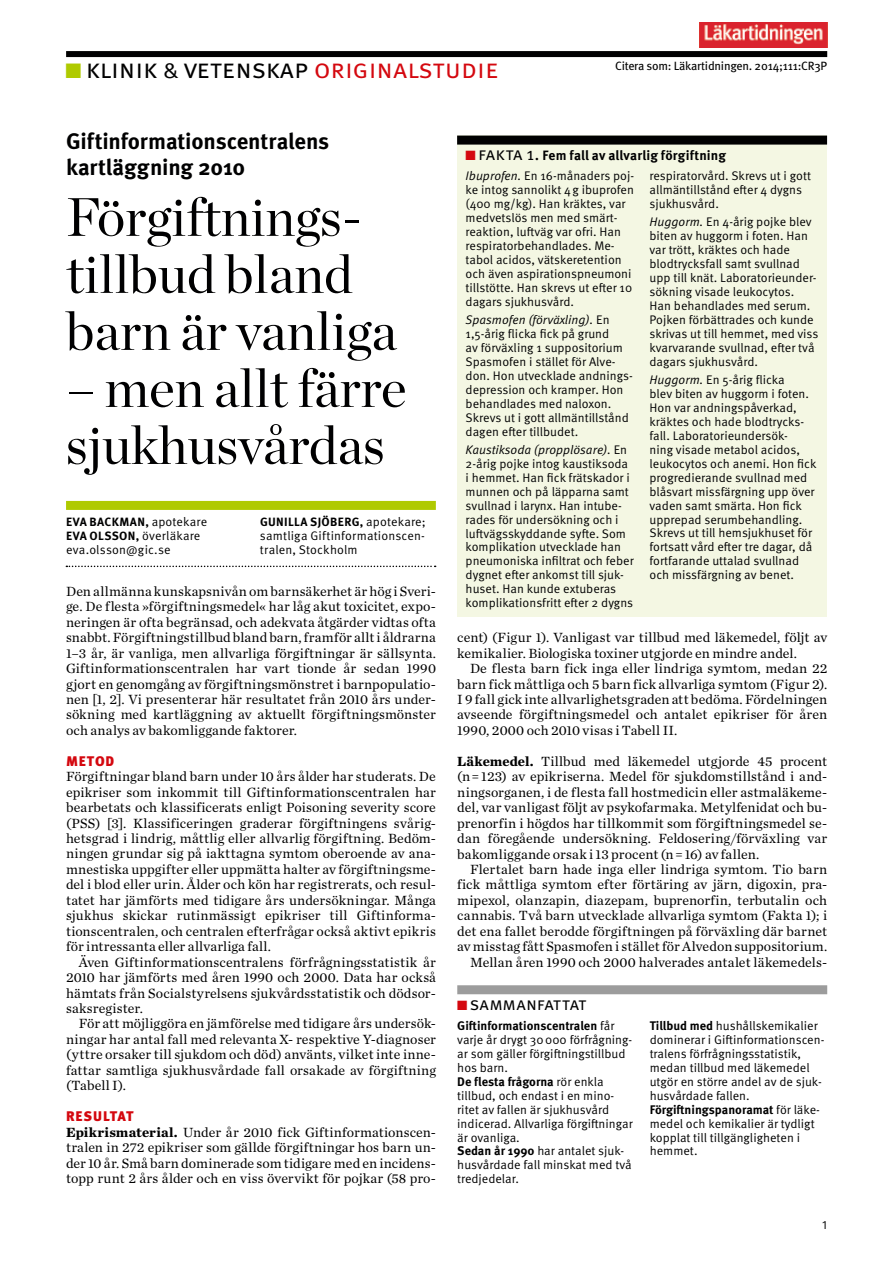
<style>
.page{position:relative;width:893px;height:1263px;background:#fff}
.page>*{position:absolute;margin:0;border:0;box-sizing:border-box;transform-origin:0 0}
.t1{font:54px/57px "Chronicle Display";color:#000001}
.t2{font:27px "Meta OT Norm";color:#000001}
.t3{font:700 22.5px/25.5px "Meta OT";letter-spacing:-.01em;color:#000001}
.t4{font:18px "Meta OT Norm";letter-spacing:-.015em;color:#000001}
.t5{font:13.95px/15.5px "Chronicle Text G1";letter-spacing:.01em;color:#000001;text-align:justify}
.t6{font:900 13.95px "Meta OT";letter-spacing:.06em;color:#d4080f}
.t7{font:700 13.5px "Meta OT";letter-spacing:.005em;color:#000001}
.t8{font:12.45px/14px "Meta OT Norm";color:#000001}
.t9{font:700 12.45px "Meta OT";color:#000001}
.t10{font:12.45px "Meta OT Norm Ita";color:#000001}
.t11{font:700 12px/14.2px "Meta OT";letter-spacing:.03em;color:#000001}
.t12{font:12px "Meta OT";letter-spacing:-.02em;color:#000001}
.t13{font:12px "Meta OT Norm";color:#000001}
.s1{color:#afca00}
.s2{font-family:"Meta OT";font-weight:700;font-size:21px;color:#afca00}
.s3{font-size:22.65px}
.s4{color:#d4080f}
.s5{font-family:"Meta OT Norm";font-weight:400;font-size:12.45px}
.s6{font-weight:700}
.s7{font-family:"Meta OT Norm";font-weight:400;font-size:18px}
.s8{font-family:"Meta OT Norm Ita"}
.s9{font-family:"Meta OT Norm"}
.s10{font-family:"Meta OT Norm";font-weight:400}
.s11{font-family:"Meta OT";font-weight:700}
</style>
<div class="page">
<div style="left:66px;top:51px;width:761px;height:6px;background:#000001"></div>
<div style="left:457px;top:985px;width:370px;height:9px;background:#9c9c9c"></div>
<div style="left:66px;top:501px;width:370px;height:9px;background:#afca00"></div>
<svg style="left:66px;top:566px;width:370px;height:1px"></svg>
<img style="left:700px;top:23px;width:127px;height:25px">
<div style="left:457px;top:136px;width:370px;height:481px;background:#f4f7e3"></div>
<div style="left:457px;top:136px;width:370px;height:9px;background:#000001"></div>
<h2 class="t2" style="left:66px;top:53px;width:435px"><span class="s1">■</span><span class="s2">■</span> klinik <span class="s3">&amp;</span> vetenskap <span class="s4">originalstudie</span></h2>
<p class="t12" style="left:615px;top:58px;width:213px">Citera som: Läkartidningen. 2014;111:CR3P</p>
<h3 class="t3" style="left:66px;top:129px;width:265px">Giftinformationscentralens kartläggning 2010</h3>
<h1 class="t1" style="left:66px;top:184px;width:332px">Förgiftnings&shy;tillbud bland barn är vanliga</h1>
<h1 class="t1" style="left:66px;top:356px;width:342px">– men allt färre sjukhusvårdas</h1>
<p class="t11" style="left:66px;top:515px;width:143px">EVA BACKMAN, <span class="s5">apotekare<br></span>EVA OLSSON, <span class="s5">överläkare</span></p>
<p class="t8" style="left:66px;top:543px;width:106px">eva.olsson@gic.se</p>
<p class="t11" style="left:260px;top:515px;width:167px">GUNILLA SJÖBERG, <span class="s5">apotekare;</span></p>
<p class="t8" style="left:260px;top:529px;width:167px">samtliga Giftinformationscen&shy;tralen, Stockholm</p>
<p class="t5" style="left:66px;top:583px;width:371px">Den allmänna kunskapsnivån om barnsäkerhet är hög i Sveri&shy;ge. De flesta »förgiftningsmedel« har låg akut toxicitet, expo&shy;neringen är ofta begränsad, och adekvata åtgärder vidtas ofta snabbt. Förgiftningstillbud bland barn, framför allt i åldrarna 1–3 år, är vanliga, men allvarliga förgiftningar är sällsynta.<br>Giftinformationscentralen har vart tionde år sedan 1990 gjort en genomgång av förgiftningsmönstret i barnpopulatio&shy;nen [1, 2]. Vi presenterar här resultatet från 2010 års under&shy;sökning med kartläggning av aktuellt förgiftningsmönster och analys av bakomliggande faktorer.</p>
<p class="t6" style="left:66px;top:752px;width:50px">METOD</p>
<p class="t5" style="left:66px;top:768px;width:371px">Förgiftningar bland barn under 10 års ålder har studerats. De epikriser som inkommit till Giftinformationscentralen har bearbetats och klassificerats enligt Poisoning severity score (PSS) [3]. Klassificeringen graderar förgiftningens svårig&shy;hetsgrad i lindrig, måttlig eller allvarlig förgiftning. Bedöm&shy;ningen grundar sig på iakttagna symtom oberoende av ana&shy;mnestiska uppgifter eller uppmätta halter av förgiftningsme&shy;del i blod eller urin. Ålder och kön har registrerats, och resul&shy;tatet har jämförts med tidigare års undersökningar. Många sjukhus skickar rutinmässigt epikriser till Giftinforma&shy;tionscentralen, och centralen efterfrågar också aktivt epikris för intressanta eller allvarliga fall.</p>
<p class="t5" style="left:66px;top:953px;width:371px;text-indent:13px">Även Giftinformationscentralens förfrågningsstatistik år 2010 har jämförts med åren 1990 och 2000. Data har också hämtats från Socialstyrelsens sjukvårdsstatistik och dödsor&shy;saksregister.</p>
<p class="t5" style="left:66px;top:1015px;width:371px;text-indent:13px">För att möjliggöra en jämförelse med tidigare års undersök&shy;ningar har antal fall med relevanta X- respektive Y-diagnoser (yttre orsaker till sjukdom och död) använts, vilket inte inne&shy;fattar samtliga sjukhusvårdade fall orsakade av förgiftning (Tabell I).</p>
<p class="t6" style="left:66px;top:1108px;width:69px">RESULTAT</p>
<p class="t5" style="left:66px;top:1123px;width:371px"><span class="s6">Epikrismaterial.</span> Under år 2010 fick Giftinformationscen&shy;tralen in 272 epikriser som gällde förgiftningar hos barn un&shy;der 10 år. Små barn dominerade som tidigare med en incidens&shy;topp runt 2 års ålder och en viss övervikt för pojkar (58 pro-</p>
<p class="t7" style="left:466px;top:147px;width:262px"><span class="s4">■</span> <span class="s7">fakta 1.</span> Fem fall av allvarlig förgiftning</p>
<p class="t8" style="left:466px;top:169px;width:170px"><span class="s8">Ibuprofen.</span> En 16-månaders poj&shy;ke intog sannolikt 4g ibuprofen (400 mg/kg). Han kräktes, var medvetslös men med smärt&shy;reaktion, luftväg var ofri. Han respiratorbehandlades. Me&shy;tabol acidos, vätskeretention och även aspirationspneumoni tillstötte. Han skrevs ut efter 10 dagars sjukhusvård.</p>
<p class="t10" style="left:466px;top:312px;width:145px">Spasmofen (förväxling). <span class="s9">En</span></p>
<p class="t8" style="left:466px;top:327px;width:169px">1,5-årig flicka fick på grund<br>av förväxling 1 suppositorium<br>Spasmofen i stället för Alve&shy;don. Hon utvecklade andnings&shy;depression och kramper. Hon behandlades med naloxon.<br>Skrevs ut i gott allmäntillstånd dagen efter tillbudet.</p>
<p class="t10" style="left:466px;top:442px;width:163px">Kaustiksoda (propplösare). <span class="s9">En</span></p>
<p class="t8" style="left:466px;top:457px;width:170px">2-årig pojke intog kaustiksoda i hemmet. Han fick frätskador i munnen och på läpparna samt svullnad i larynx. Han intube&shy;rades för undersökning och i luftvägsskyddande syfte. Som komplikation utvecklade han pneumoniska infiltrat och feber dygnet efter ankomst till sjuk&shy;huset. Han kunde extuberas komplikationsfritt efter 2 dygns</p>
<p class="t8" style="left:649px;top:169px;width:163px">respiratorvård. Skrevs ut i gott allmäntillstånd efter 4 dygns sjukhusvård.</p>
<p class="t8" style="left:649px;top:215px;width:170px"><span class="s8">Huggorm.</span> En 4-årig pojke blev biten av huggorm i foten. Han var trött, kräktes och hade blodtrycksfall samt svullnad upp till knät. Laboratorieunder&shy;sökning visade leukocytos.<br>Han behandlades med serum.<br>Pojken förbättrades och kunde skrivas ut till hemmet, med viss kvarvarande svullnad, efter två dagars sjukhusvård.</p>
<p class="t8" style="left:649px;top:373px;width:168px"><span class="s8">Huggorm.</span> En 5-årig flicka<br>blev biten av huggorm i foten.<br>Hon var andningspåverkad, kräktes och hade blodtrycks&shy;fall. Laboratorieundersök-<br>ning visade metabol acidos, leukocytos och anemi. Hon fick progredierande svullnad med blåsvart missfärgning upp över vaden samt smärta. Hon fick upprepad serumbehandling.<br>Skrevs ut till hemsjukhuset för fortsatt vård efter tre dagar, då fortfarande uttalad svullnad och missfärgning av benet.</p>
<p class="t5" style="left:457px;top:629px;width:371px">cent) (Figur 1). Vanligast var tillbud med läkemedel, följt av kemikalier. Biologiska toxiner utgjorde en mindre andel.</p>
<p class="t5" style="left:457px;top:660px;width:371px;text-indent:13px">De flesta barn fick inga eller lindriga symtom, medan 22 barn fick måttliga och 5 barn fick allvarliga symtom (Figur 2).<br>I 9 fall gick inte allvarlighetsgraden att bedöma. Fördelningen avseende förgiftningsmedel och antalet epikriser för åren 1990, 2000 och 2010 visas i Tabell II.</p>
<p class="t5" style="left:457px;top:753px;width:371px"><span class="s6">Läkemedel.</span> Tillbud med läkemedel utgjorde 45 procent (n = 123) av epikriserna. Medel för sjukdomstillstånd i and&shy;ningsorganen, i de flesta fall hostmedicin eller astmaläkeme&shy;del, var vanligast följt av psykofarmaka. Metylfenidat och bu&shy;prenorfin i högdos har tillkommit som förgiftningsmedel se&shy;dan föregående undersökning. Feldosering/förväxling var bakomliggande orsak i 13 procent (n = 16) av fallen.</p>
<p class="t5" style="left:457px;top:861px;width:371px;text-align:right">Flertalet barn hade inga eller lindriga symtom. Tio barn fick måttliga symtom efter förtäring av järn, digoxin, pra&shy;mipexol, olanzapin, diazepam, buprenorfin, terbutalin och cannabis. Två barn utvecklade allvarliga symtom (Fakta 1); i det ena fallet berodde förgiftningen på förväxling där barnet av misstag fått Spasmofen i stället för Alvedon suppositorium.<br>Mellan åren 1990 och 2000 halverades antalet läkemedels-</p>
<p class="t4" style="left:457px;top:992px;width:131px"><span class="s4">■</span> sammanfattat</p>
<p class="t9" style="left:457px;top:1018px;width:159px">Giftinformationscentralen <span class="s10">får</span></p>
<p class="t8" style="left:457px;top:1033px;width:177px">varje år drygt 30000 förfrågning&shy;ar som gäller förgiftningstillbud hos barn.</p>
<p class="t9" style="left:457px;top:1073px;width:148px">De flesta frågorna <span class="s10">rör enkla</span></p>
<p class="t8" style="left:457px;top:1088px;width:177px">tillbud, och endast i en mino&shy;ritet av fallen är sjukhusvård indicerad. Allvarliga förgiftningar är ovanliga.<br><span class="s11">Sedan år 1990</span> har antalet sjuk&shy;husvårdade fall minskat med två tredjedelar.</p>
<p class="t8" style="left:650px;top:1019px;width:176px"><span class="s11">Tillbud med</span> hushållskemikalier dominerar i Giftinformationscen&shy;tralens förfrågningsstatistik, medan tillbud med läkemedel utgör en större andel av de sjuk&shy;husvårdade fallen.</p>
<p class="t9" style="left:650px;top:1101px;width:172px">Förgiftningspanoramat <span class="s10">för läke-</span></p>
<p class="t8" style="left:650px;top:1116px;width:167px">medel och kemikalier är tydligt kopplat till tillgängligheten i hemmet.</p>
<p class="t13" style="left:822px;top:1218px;width:6px">1</p>
</div>
